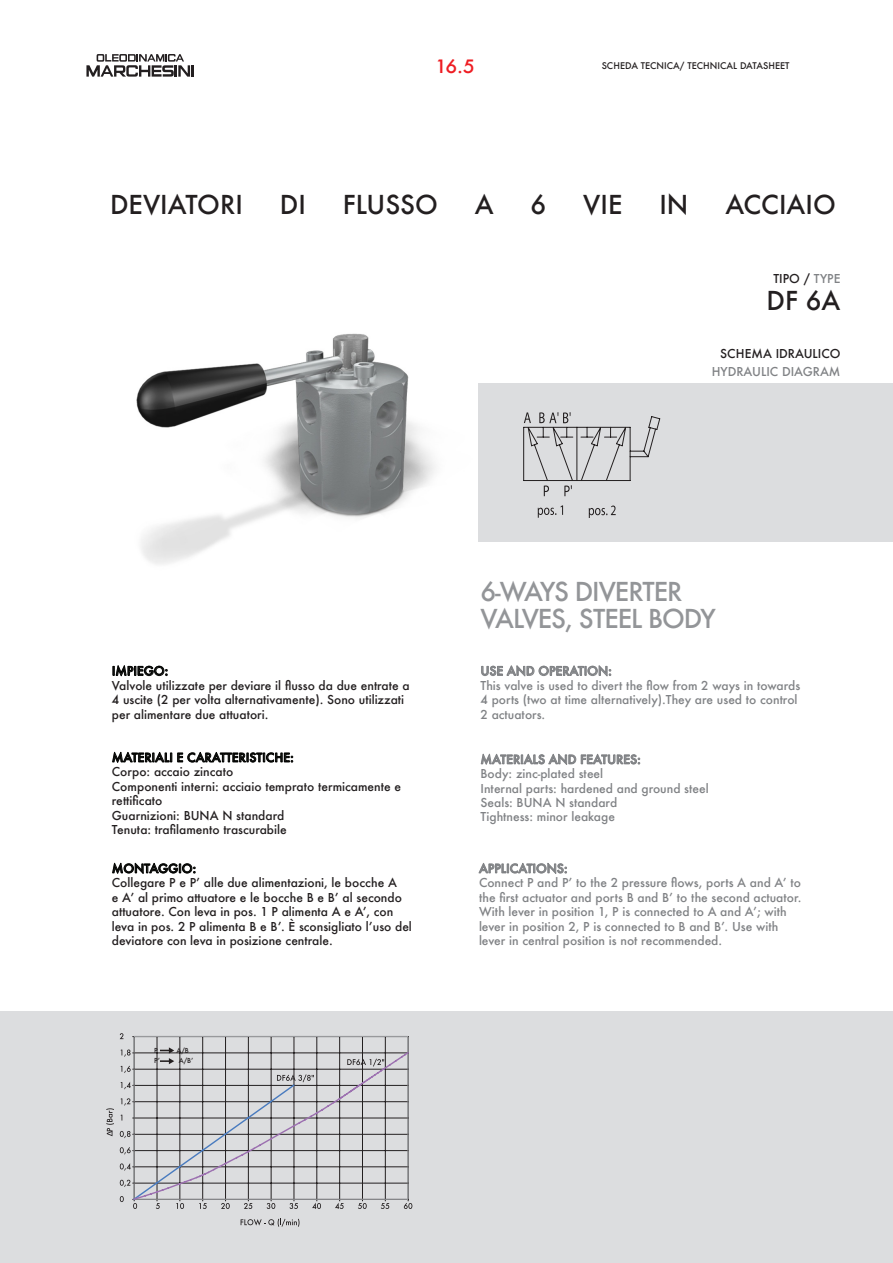
<style>
.page{position:relative;width:893px;height:1263px;background:#fff}
.page>*{position:absolute;margin:0;border:0;box-sizing:border-box;transform-origin:0 0}
.t1{font:500 25.5px "Futura";color:#231f20}
.t2{font:500 25.5px "Futura";letter-spacing:-.04em;color:#939598}
.t3{font:500 18px "Futura";color:#ee1d23;scale:1.06 1}
.t4{font:500 12px/14.4px "Futura";color:#808285}
.t5{font:500 12px/14.4px "Futura";color:#231f20}
.t6{font:500 12px "Futura";color:#040503}
.t7{font:500 9px "Futura";color:#231f20}
.t8{font:500 6.75px "Futura";color:#231f20}
.s1{color:#808285}
</style>
<div class="page">
<svg style="left:86px;top:54px;width:108px;height:23px"></svg>
<div style="left:478px;top:383px;width:415px;height:159px;background:#dcdddf"></div>
<div style="left:0;top:1011px;width:893px;height:252px;background:#dcdddf"></div>
<svg style="left:481px;top:665px;width:131px;height:12px"></svg>
<svg style="left:480px;top:753px;width:161px;height:12px"></svg>
<svg style="left:478px;top:863px;width:89px;height:11px"></svg>
<svg style="left:112px;top:862px;width:84px;height:12px"></svg>
<svg style="left:112px;top:751px;width:182px;height:12px"></svg>
<svg style="left:113px;top:665px;width:55px;height:12px"></svg>
<svg style="left:241px;top:1219px;width:58px;height:8px"></svg>
<svg style="left:106px;top:1108px;width:8px;height:28px"></svg>
<img style="left:136px;top:333px;width:300px;height:231px">
<svg style="left:538px;top:505px;width:25px;height:13px"></svg>
<svg style="left:589px;top:505px;width:27px;height:13px"></svg>
<svg style="left:523px;top:412px;width:138px;height:84px"></svg>
<hr style="left:157px;top:1036px;width:1px;height:163px;background:#231f20">
<hr style="left:180px;top:1036px;width:1px;height:163px;background:#231f20">
<hr style="left:202px;top:1036px;width:1px;height:163px;background:#231f20">
<hr style="left:225px;top:1036px;width:1px;height:163px;background:#231f20">
<hr style="left:248px;top:1036px;width:1px;height:163px;background:#231f20">
<hr style="left:271px;top:1036px;width:1px;height:163px;background:#231f20">
<hr style="left:294px;top:1036px;width:1px;height:163px;background:#231f20">
<hr style="left:317px;top:1036px;width:1px;height:163px;background:#231f20">
<hr style="left:339px;top:1036px;width:1px;height:163px;background:#231f20">
<hr style="left:362px;top:1036px;width:1px;height:163px;background:#231f20">
<hr style="left:385px;top:1036px;width:1px;height:163px;background:#231f20">
<hr style="left:408px;top:1036px;width:1px;height:163px;background:#231f20">
<svg style="left:120px;top:1033px;width:3px;height:6px"></svg>
<hr style="left:134px;top:1036px;width:274px;height:1px;background:#9d9fa2">
<hr style="left:407px;top:1036px;width:1px;height:163px;background:#9d9fa2">
<hr style="left:133px;top:1036px;width:2px;height:163px;background:#9d9fa2">
<svg style="left:120px;top:1047px;width:292px;height:162px"></svg>
<p class="t3" style="left:435px;top:54px;width:39px">16.5</p>
<p class="t7" style="left:602px;top:60px;width:189px">SCHEDA TECNICA/ TECHNICAL DATASHEET</p>
<p class="t1" style="left:110px;top:187px;width:134px">DEVIATORI</p>
<p class="t1" style="left:280px;top:187px;width:28px">DI</p>
<p class="t1" style="left:343px;top:187px;width:97px">FLUSSO</p>
<p class="t1" style="left:475px;top:187px;width:20px">A</p>
<p class="t1" style="left:531px;top:187px;width:17px">6</p>
<p class="t1" style="left:583px;top:187px;width:41px">VIE</p>
<p class="t1" style="left:659px;top:187px;width:31px">IN</p>
<p class="t1" style="left:725px;top:187px;width:112px">ACCIAIO</p>
<p class="t5" style="left:773px;top:271px;width:68px">TIPO / <span class="s1">TYPE</span></p>
<p class="t1" style="left:766px;top:283px;width:75px">DF 6A</p>
<p class="t5" style="left:720px;top:346px;width:122px">SCHEMA IDRAULICO</p>
<p class="t4" style="left:712px;top:364px;width:130px">HYDRAULIC DIAGRAM</p>
<p class="t2" style="left:480px;top:574px;width:203px">6-WAYS DIVERTER</p>
<p class="t2" style="left:480px;top:601px;width:237px">VALVES, STEEL BODY</p>
<p class="t6" style="left:112px;top:663px;width:58px">IMPIEGO:</p>
<p class="t4" style="left:481px;top:664px;width:133px">USE AND OPERATION:</p>
<p class="t5" style="left:112px;top:678px;width:299px">Valvole utilizzate per deviare il flusso da due entrate a<br>4 uscite (2 per volta alternativamente). Sono utilizzati per alimentare due attuatori.</p>
<p class="t4" style="left:481px;top:678px;width:321px">This valve is used to divert the flow from 2 ways in towards<br>4 ports (two at time alternatively).They are used to control<br>2 actuators.</p>
<p class="t6" style="left:112px;top:749px;width:183px">MATERIALI E CARATTERISTICHE:</p>
<p class="t4" style="left:480px;top:752px;width:162px">MATERIALS AND FEATURES:</p>
<p class="t5" style="left:112px;top:764px;width:123px">Corpo: accaio zincato</p>
<p class="t5" style="left:112px;top:779px;width:291px">Componenti interni: acciaio temprato termicamente e rettificato</p>
<p class="t5" style="left:112px;top:808px;width:174px">Guarnizioni: BUNA N standard</p>
<p class="t5" style="left:112px;top:822px;width:176px">Tenuta: trafilamento trascurabile</p>
<p class="t6" style="left:112px;top:860px;width:86px">MONTAGGIO:</p>
<p class="t4" style="left:480px;top:766px;width:124px">Body: zinc-plated steel</p>
<p class="t4" style="left:480px;top:781px;width:230px">Internal parts: hardened and ground steel</p>
<p class="t4" style="left:480px;top:795px;width:138px">Seals: BUNA N standard</p>
<p class="t4" style="left:480px;top:810px;width:136px">Tightness: minor leakage</p>
<p class="t4" style="left:479px;top:861px;width:90px">APPLICATIONS:</p>
<p class="t5" style="left:112px;top:875px;width:302px">Collegare P e P’ alle due alimentazioni, le bocche A<br>e A’ al primo attuatore e le bocche B e B’ al secondo attuatore. Con leva in pos. 1 P alimenta A e A’, con leva in pos. 2 P alimenta B e B’. È sconsigliato l’uso del deviatore con leva in posizione centrale.</p>
<p class="t4" style="left:479px;top:875px;width:324px">Connect P and P’ to the 2 pressure flows, ports A and A’ to the first actuator and ports B and B’ to the second actuator.<br>With lever in position 1, P is connected to A and A’; with lever in position 2, P is connected to B and B’. Use with lever in central position is not recommended.</p>
<p class="t8" style="left:154px;top:1045px;width:5px">P</p>
<p class="t8" style="left:176px;top:1045px;width:14px">A/B</p>
<p class="t8" style="left:154px;top:1056px;width:7px">P’</p>
<p class="t8" style="left:179px;top:1056px;width:16px">A/B’</p>
</div>
